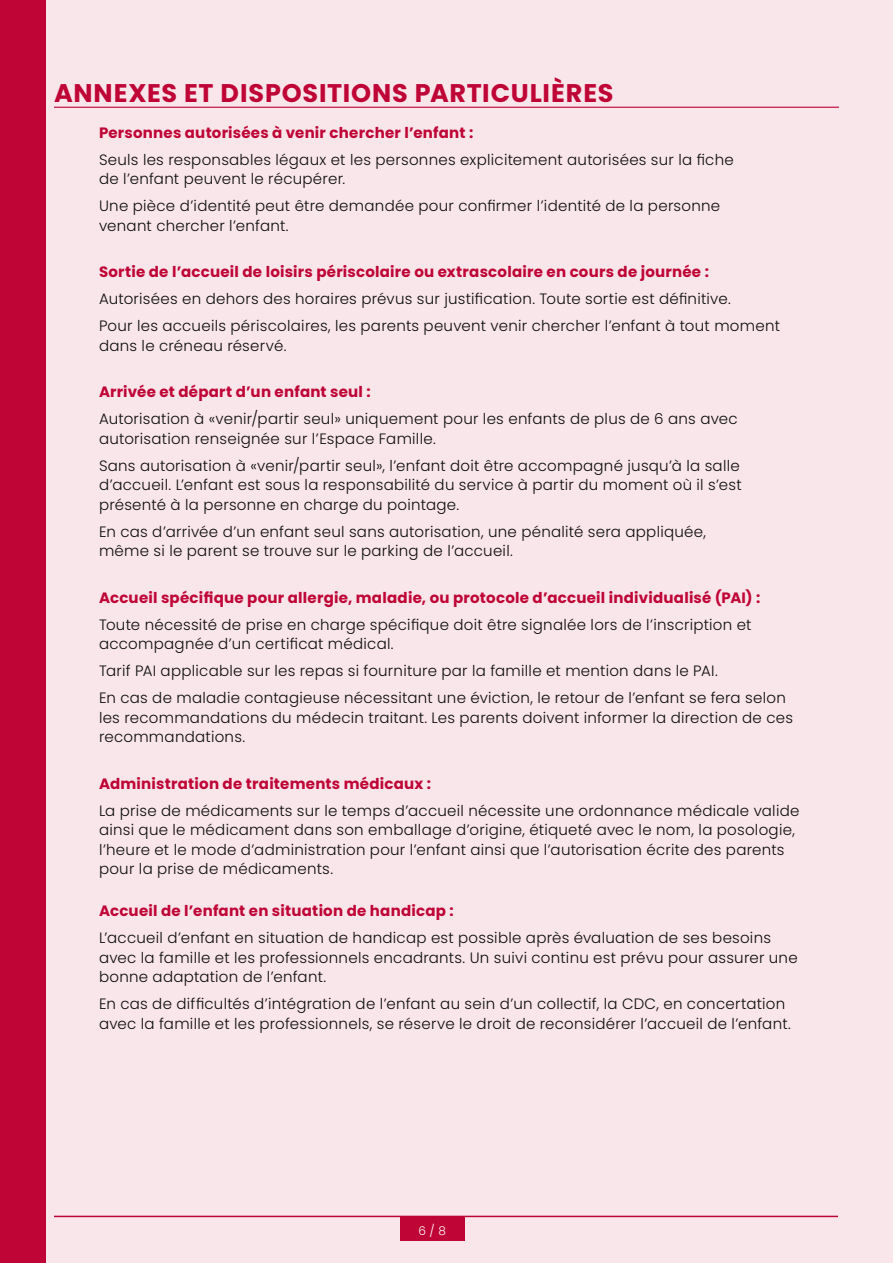
<style>
.page{position:relative;width:893px;height:1263px;background:#fff}
.page>*{position:absolute;margin:0;border:0;box-sizing:border-box;transform-origin:0 0}
.t1{font:700 25.5px "Poppins";letter-spacing:.03em;color:#bf0436}
.t2{font:300 15px/19.5px "Poppins";letter-spacing:.02em;color:#0d0d0d}
.t3{font:700 15px "Poppins";letter-spacing:.015em;color:#bf0436}
.t4{font:300 12px "Poppins";color:#fff}
</style>
<div class="page">
<div style="left:45px;top:0;width:848px;height:1263px;background:#f9e6eb"></div>
<div style="left:0;top:0;width:45px;height:1263px;background:#bf0436"></div>
<hr style="left:54px;top:1216px;width:784px;height:1px;background:#bf0436">
<div style="left:400px;top:1216px;width:64px;height:24px;background:#bf0436"></div>
<hr style="left:54px;top:107px;width:785px;height:1px;background:#bf0436">
<h1 class="t1" style="left:54px;top:78px;width:561px">ANNEXES ET DISPOSITIONS PARTICULIÈRES</h1>
<p class="t3" style="left:99px;top:124px;width:376px">Personnes autorisées à venir chercher l’enfant :</p>
<p class="t2" style="left:99px;top:150px;width:636px">Seuls les responsables légaux et les personnes explicitement autorisées sur la fiche de l’enfant peuvent le récupérer.</p>
<p class="t2" style="left:99px;top:196px;width:623px">Une pièce d’identité peut être demandée pour confirmer l’identité de la personne venant chercher l’enfant.</p>
<p class="t3" style="left:99px;top:263px;width:611px">Sortie de l’accueil de loisirs périscolaire ou extrascolaire en cours de journée :</p>
<p class="t2" style="left:99px;top:286px;width:683px;line-height:27px">Autorisées en dehors des horaires prévus sur justification. Toute sortie est définitive.<br>Pour les accueils périscolaires, les parents peuvent venir chercher l’enfant à tout moment</p>
<p class="t2" style="left:99px;top:336px;width:189px">dans le créneau réservé.</p>
<p class="t3" style="left:99px;top:383px;width:273px">Arrivée et départ d’un enfant seul :</p>
<p class="t2" style="left:99px;top:409px;width:640px">Autorisation à «venir/partir seul» uniquement pour les enfants de plus de 6 ans avec autorisation renseignée sur l’Espace Famille.</p>
<p class="t2" style="left:99px;top:456px;width:644px">Sans autorisation à «venir/partir seul», l’enfant doit être accompagné jusqu’à la salle d’accueil. L’enfant est sous la responsabilité du service à partir du moment où il s’est présenté à la personne en charge du pointage.</p>
<p class="t2" style="left:99px;top:522px;width:609px">En cas d’arrivée d’un enfant seul sans autorisation, une pénalité sera appliquée, même si le parent se trouve sur le parking de l’accueil.</p>
<p class="t3" style="left:99px;top:589px;width:663px">Accueil spécifique pour allergie, maladie, ou protocole d’accueil individualisé (PAI) :</p>
<p class="t2" style="left:99px;top:615px;width:654px">Toute nécessité de prise en charge spécifique doit être signalée lors de l’inscription et accompagnée d’un certificat médical.</p>
<p class="t2" style="left:99px;top:658px;width:688px;line-height:27px">Tarif PAI applicable sur les repas si fourniture par la famille et mention dans le PAI.<br>En cas de maladie contagieuse nécessitant une éviction, le retour de l’enfant se fera selon</p>
<p class="t2" style="left:99px;top:708px;width:695px">les recommandations du médecin traitant. Les parents doivent informer la direction de ces recommandations.</p>
<p class="t3" style="left:99px;top:775px;width:334px">Administration de traitements médicaux :</p>
<p class="t2" style="left:99px;top:801px;width:702px">La prise de médicaments sur le temps d’accueil nécessite une ordonnance médicale valide ainsi que le médicament dans son emballage d’origine, étiqueté avec le nom, la posologie, l’heure et le mode d’administration pour l’enfant ainsi que l’autorisation écrite des parents pour la prise de médicaments.</p>
<p class="t3" style="left:99px;top:902px;width:356px">Accueil de l’enfant en situation de handicap :</p>
<p class="t2" style="left:99px;top:928px;width:700px">L’accueil d’enfant en situation de handicap est possible après évaluation de ses besoins avec la famille et les professionnels encadrants. Un suivi continu est prévu pour assurer une bonne adaptation de l’enfant.</p>
<p class="t2" style="left:99px;top:994px;width:693px">En cas de difficultés d’intégration de l’enfant au sein d’un collectif, la CDC, en concertation avec la famille et les professionnels, se réserve le droit de reconsidérer l’accueil de l’enfant.</p>
<p class="t4" style="left:419px;top:1223px;width:29px">6 / 8</p>
</div>
